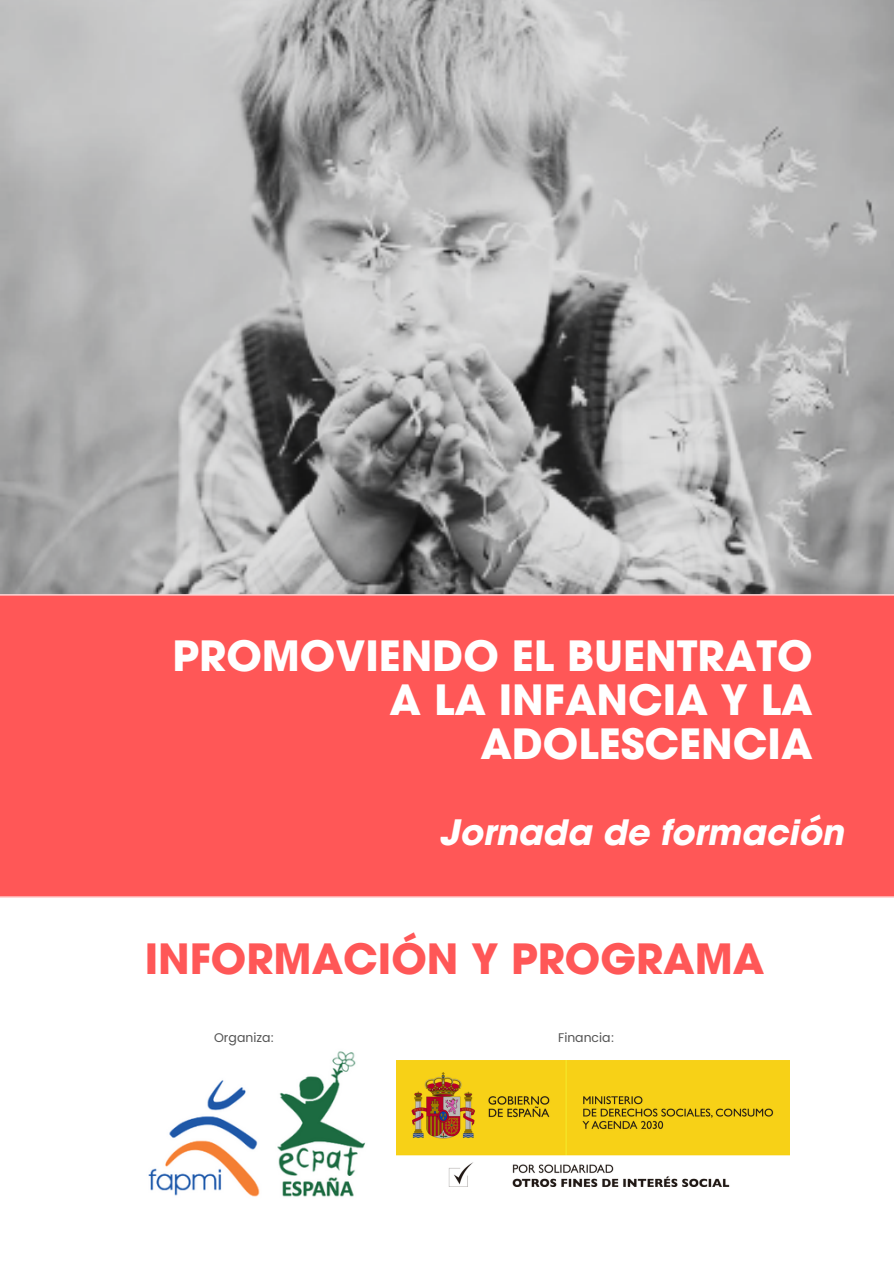
<style>
.page{position:relative;width:894px;height:1264px;background:#fff}
.page>*{position:absolute;margin:0;border:0;box-sizing:border-box;transform-origin:0 0}
.t1{font:700 41.7px/43.8px "ITC Avant Garde Pro";color:#fff;text-align:right}
.t2{font:700 41.7px "ITC Avant Garde Pro";color:#ff5757}
.t3{font:italic 700 34.95px "ITC Avant Garde Pro";color:#fff}
.t4{font:12.6px "Poppins";color:#545454}
</style>
<div class="page">
<img style="left:0;top:0;width:893px;height:594px">
<div style="left:0;top:594px;width:893px;height:303px;background:#ff5757"></div>
<img style="left:148px;top:1051px;width:218px;height:146px">
<img style="left:397px;top:1060px;width:392px;height:126px">
<h2 class="t1" style="left:172px;top:639px;width:641px">PROMOVIENDO EL BUENTRATO<br>A LA INFANCIA Y LA<br>ADOLESCENCIA</h2>
<h1 class="t3" style="left:439px;top:819px;width:406px">Jornada de formación</h1>
<h1 class="t2" style="left:145px;top:943px;width:621px">INFORMACIÓN Y PROGRAMA</h1>
<p class="t4" style="left:214px;top:1030px;width:62px">Organiza:</p>
<p class="t4" style="left:558px;top:1030px;width:58px">Financia:</p>
</div>
